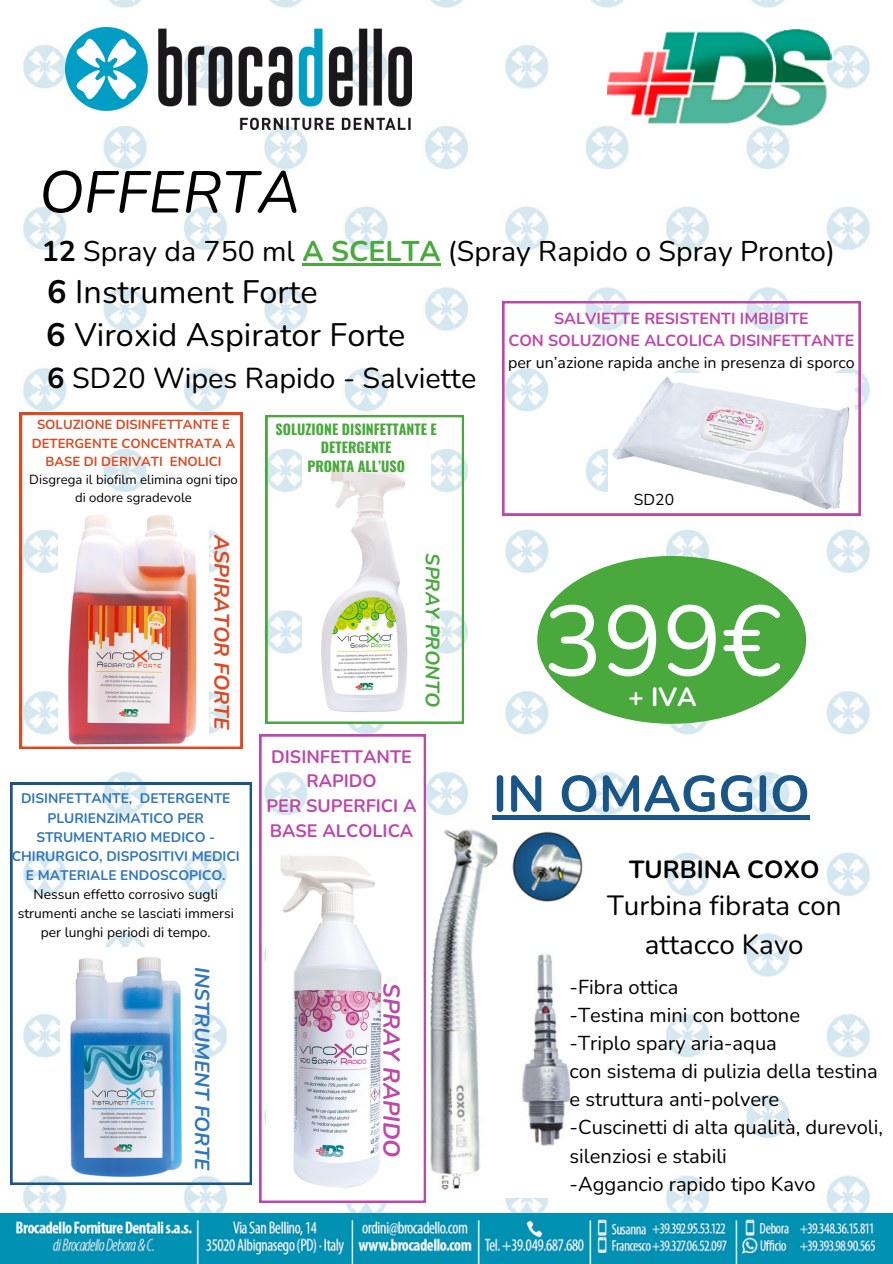
<style>
.page{position:relative;width:893px;height:1264px;background:#fff}
.page>*{position:absolute;margin:0;border:0;box-sizing:border-box;transform-origin:0 0}
.t1{font:99.3px "Nunito";color:#feffff}
.t2{font:italic 58.8px "Nunito";color:#000}
.t3{font:700 50.85px "Nunito";color:#195586}
.t4{font:32.4px "Nunito";color:#000}
.t5{font:28.8px "Nunito";color:#000}
.t6{font:28.5px "Nunito";color:#000}
.t7{font:27.75px/38.2px "Nunito";color:#000;text-align:center}
.t8{font:700 26.25px "Nunito";color:#feffff}
.t9{font:700 24.75px "Nunito";color:#000}
.t10{font:italic 700 23.25px "Nunito";color:#bd48aa}
.t11{font:italic 700 20.85px "Nunito";color:#d94b25}
.t12{font:italic 700 20.25px "Nunito";color:#2f76bb}
.t13{font:20.1px "Nunito";color:#000}
.t14{font:italic 700 19.5px "Nunito";color:#49a93d}
.t15{font:700 18px/24.8px "Nunito";color:#bd48aa;text-align:center}
.t16{font:700 16.05px/22.4px "Nunito";color:#bd48aa;text-align:center}
.t17{font:16.05px "Nunito";color:#000}
.t18{font:15.75px "Nunito";color:#000}
.t19{font:700 14.1px/18.6px "Oswald";color:#49a93d;text-align:center}
.t20{font:700 13.8px/19.2px "Nunito";color:#2f76bb;text-align:center}
.t21{font:13.8px/19.2px "Nunito";color:#000;text-align:center}
.t22{font:700 13.2px/18px "Nunito";color:#d94b25;text-align:center}
.t23{font:13.2px/18px "Nunito";color:#000;text-align:center}
.s1{font-weight:700}
.s2{font-weight:700;color:#49a93d}
</style>
<div class="page">
<img style="left:0;top:0;width:892px;height:1263px">
<img style="left:0;top:1213px;width:892px;height:49px">
<img style="left:66px;top:28px;width:345px;height:101px">
<img style="left:584px;top:17px;width:279px;height:122px">
<div style="left:537px;top:556px;width:269px;height:167px;background:#49a93d;border-radius:50%"></div>
<svg style="left:502px;top:301px;width:358px;height:214px"></svg>
<img style="left:426px;top:822px;width:213px;height:375px">
<img style="left:59px;top:748px;width:149px;height:5px">
<svg style="left:20px;top:413px;width:222px;height:335px"></svg>
<svg style="left:10px;top:782px;width:241px;height:402px"></svg>
<svg style="left:259px;top:734px;width:167px;height:468px"></svg>
<div style="left:493px;top:814px;width:316px;height:5px;background:#195586"></div>
<hr style="left:302px;top:264px;width:138px;height:2px;background:#49a93d">
<svg style="left:265px;top:415px;width:198px;height:308px"></svg>
<p class="t2" style="left:39px;top:153px;width:263px">OFFERTA</p>
<p class="t6" style="left:42px;top:233px;width:794px"><span class="s1">12</span> Spray da 750 ml <span class="s2">A SCELTA</span> (Spray Rapido o Spray Pronto)</p>
<p class="t4" style="left:47px;top:270px;width:272px"><span class="s1">6</span> Instrument Forte</p>
<p class="t4" style="left:46px;top:313px;width:361px"><span class="s1">6</span> Viroxid Aspirator Forte</p>
<p class="t16" style="left:508px;top:307px;width:347px">SALVIETTE RESISTENTI IMBIBITE<br>CON SOLUZIONE ALCOLICA DISINFETTANTE</p>
<p class="t17" style="left:508px;top:352px;width:348px">per un’azione rapida anche in presenza di sporco</p>
<p class="t5" style="left:47px;top:358px;width:431px"><span class="s1">6</span> SD20 Wipes Rapido - Salviette</p>
<p class="t19" style="left:275px;top:419px;width:163px">SOLUZIONE DISINFETTANTE E<br>DETERGENTE</p>
<p class="t19" style="left:307px;top:456px;width:99px">PRONTA ALL’USO</p>
<p class="t22" style="left:32px;top:416px;width:205px">SOLUZIONE DISINFETTANTE E<br>DETERGENTE CONCENTRATA A<br>BASE DI DERIVATI ENOLICI</p>
<p class="t23" style="left:29px;top:470px;width:210px">Disgrega il biofilm elimina ogni tipo di odore sgradevole</p>
<p class="t11" style="left:236px;top:534px;width:197px;rotate:90deg">ASPIRATOR FORTE</p>
<h6 class="t18" style="left:634px;top:489px;width:42px">SD20</h6>
<p class="t14" style="left:445px;top:553px;width:155px;rotate:90deg">SPRAY PRONTO</p>
<h6 class="t1" style="left:543px;top:575px;width:240px">399€</h6>
<h4 class="t8" style="left:628px;top:679px;width:70px">+ IVA</h4>
<p class="t20" style="left:12px;top:789px;width:229px">DISINFETTANTE, DETERGENTE<br>PLURIENZIMATICO PER<br>STRUMENTARIO MEDICO -<br>CHIRURGICO, DISPOSITIVI MEDICI<br>E MATERIALE ENDOSCOPICO.</p>
<p class="t21" style="left:18px;top:885px;width:218px">Nessun effetto corrosivo sugli strumenti anche se lasciati immersi per lunghi periodi di tempo.</p>
<p class="t12" style="left:216px;top:967px;width:205px;rotate:90deg">INSTRUMENT FORTE</p>
<p class="t15" style="left:271px;top:744px;width:142px">DISINFETTANTE<br>RAPIDO</p>
<p class="t15" style="left:266px;top:793px;width:151px;text-align:left">PER SUPERFICI A<br>BASE ALCOLICA</p>
<p class="t10" style="left:407px;top:983px;width:176px;rotate:90deg">SPRAY RAPIDO</p>
<h1 class="t3" style="left:493px;top:760px;width:318px">IN OMAGGIO</h1>
<p class="t9" style="left:629px;top:853px;width:192px">TURBINA COXO</p>
<h3 class="t7" style="left:607px;top:887px;width:236px">Turbina fibrata con attacco Kavo</h3>
<p class="t13" style="left:569px;top:973px;width:110px">-Fibra ottica</p>
<p class="t13" style="left:569px;top:1001px;width:232px">-Testina mini con bottone</p>
<p class="t13" style="left:569px;top:1029px;width:209px">-Triplo spary aria-aqua</p>
<p class="t13" style="left:569px;top:1057px;width:310px">con sistema di pulizia della testina</p>
<h3 class="t13" style="left:569px;top:1085px;width:211px">e struttura anti-polvere</h3>
<p class="t13" style="left:569px;top:1114px;width:315px">-Cuscinetti di alta qualità, durevoli,</p>
<p class="t13" style="left:569px;top:1142px;width:159px">silenziosi e stabili</p>
<p class="t13" style="left:569px;top:1170px;width:247px">-Aggancio rapido tipo Kavo</p>
</div>
